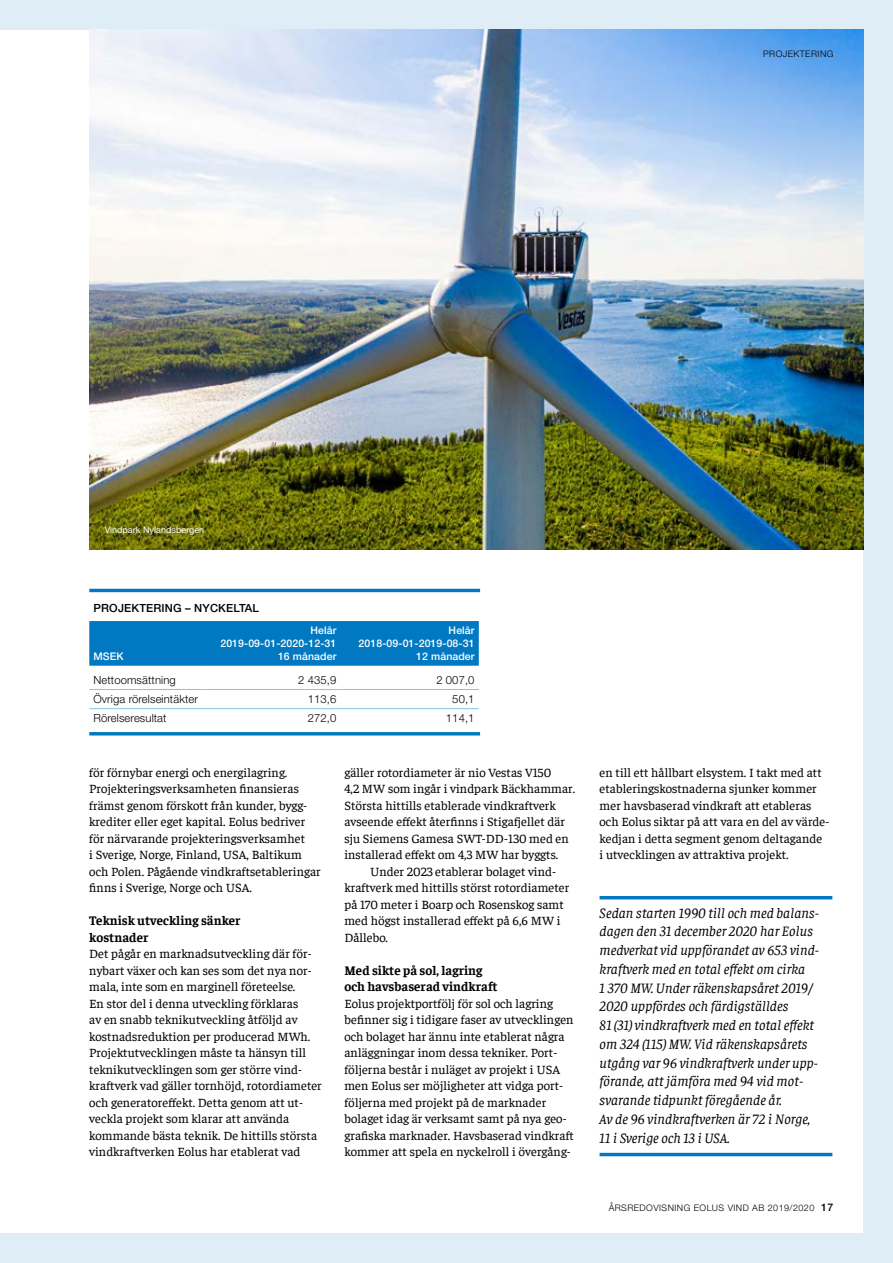
<style>
.page{position:relative;width:893px;height:1263px;background:#fff}
.page>*{position:absolute;margin:0;border:0;box-sizing:border-box;transform-origin:0 0}
.t1{font:italic 14.25px/18.8px "Faustina";letter-spacing:.005em;color:#000}
.t2{font:700 13.05px/16.5px "Faustina";letter-spacing:.005em;color:#000}
.t3{font:12.75px/16.5px "Faustina";letter-spacing:.005em;color:#000}
.t4{font:300 11.25px "Helvetica Neue LT Std";letter-spacing:.01em;color:#000}
.t5{font:500 11.25px "Helvetica Neue LT Std";letter-spacing:.015em;color:#000}
.t6{font:500 10.5px/12.8px "Helvetica Neue LT Std";letter-spacing:.01em;color:#fff;text-align:right}
.t7{font:300 9px "Helvetica Neue LT Std";letter-spacing:.05em;color:#000}
.t8{font:9px "Helvetica Neue";letter-spacing:.005em;color:#fff}
.s1{font-weight:500;font-size:10.5px}
</style>
<div class="page">
<div style="left:0;top:0;width:863px;height:30px;background:#dfeef6"></div>
<div style="left:0;top:1233px;width:893px;height:30px;background:#dfeef6"></div>
<div style="left:863px;top:0;width:30px;height:1263px;background:#dfeef6"></div>
<img style="left:89px;top:30px;width:774px;height:519px">
<div style="left:89px;top:621px;width:390px;height:45px;background:#0079c2"></div>
<hr style="left:89px;top:689px;width:113px;height:1px;background:#85c4e5">
<hr style="left:202px;top:689px;width:139px;height:1px;background:#85c4e5">
<hr style="left:341px;top:689px;width:138px;height:1px;background:#85c4e5">
<hr style="left:89px;top:708px;width:113px;height:1px;background:#85c4e5">
<hr style="left:202px;top:708px;width:139px;height:1px;background:#85c4e5">
<hr style="left:341px;top:708px;width:138px;height:1px;background:#85c4e5">
<hr style="left:89px;top:589px;width:391px;height:3px;background:#0079c2">
<hr style="left:89px;top:732px;width:391px;height:3px;background:#0079c2">
<hr style="left:600px;top:896px;width:232px;height:3px;background:#0079c2">
<hr style="left:600px;top:1153px;width:232px;height:3px;background:#0079c2">
<p class="t7" style="left:763px;top:49px;width:72px">PROJEKTERING</p>
<p class="t8" style="left:105px;top:525px;width:101px">Vindpark Nylandsbergen</p>
<p class="t5" style="left:94px;top:601px;width:167px">PROJEKTERING – NYCKELTAL</p>
<p class="t6" style="left:94px;top:650px;width:32px">MSEK</p>
<p class="t6" style="left:220px;top:624px;width:117px">Helår<br>2019-09-01-2020-12-31<br>16 månader</p>
<p class="t6" style="left:359px;top:624px;width:117px">Helår<br>2018-09-01-2019-08-31<br>12 månader</p>
<p class="t4" style="left:94px;top:673px;width:84px">Nettoomsättning</p>
<p class="t4" style="left:298px;top:673px;width:40px">2 435,9</p>
<p class="t4" style="left:436px;top:673px;width:40px">2 007,0</p>
<p class="t4" style="left:94px;top:692px;width:106px">Övriga rörelseintäkter</p>
<p class="t4" style="left:308px;top:692px;width:30px">113,6</p>
<p class="t4" style="left:452px;top:692px;width:24px">50,1</p>
<p class="t4" style="left:94px;top:711px;width:75px">Rörelseresultat</p>
<p class="t4" style="left:308px;top:711px;width:30px">272,0</p>
<p class="t4" style="left:446px;top:711px;width:30px">114,1</p>
<p class="t3" style="left:89px;top:763px;width:233px">för förnybar energi och energilagring.<br>Projekteringsverksamheten finansieras främst genom förskott från kunder, bygg&shy;krediter eller eget kapital. Eolus bedriver för närvarande projekteringsverksamhet<br>i Sverige, Norge, Finland, USA, Baltikum och Polen. Pågående vindkraftsetableringar finns i Sverige, Norge och USA.</p>
<p class="t2" style="left:89px;top:911px;width:153px">Teknisk utveckling sänker kostnader</p>
<p class="t3" style="left:89px;top:945px;width:234px">Det pågår en marknadsutveckling där för&shy;nybart växer och kan ses som det nya nor&shy;mala, inte som en marginell företeelse.<br>En stor del i denna utveckling förklaras<br>av en snabb teknikutveckling åtföljd av kostnadsreduktion per producerad MWh.<br>Projektutvecklingen måste ta hänsyn till teknikutvecklingen som ger större vind&shy;kraftverk vad gäller tornhöjd, rotordiameter och generatoreffekt. Detta genom att ut&shy;veckla projekt som klarar att använda kommande bästa teknik. De hittills största vindkraftverken Eolus har etablerat vad</p>
<p class="t3" style="left:344px;top:763px;width:232px">gäller rotordiameter är nio Vestas V150<br>4,2 MW som ingår i vindpark Bäckhammar.<br>Största hittills etablerade vindkraftverk avseende effekt återfinns i Stigafjellet där sju Siemens Gamesa SWT-DD-130 med en installerad effekt om 4,3 MW har byggts.</p>
<p class="t3" style="left:344px;top:862px;width:226px;text-indent:26px">Under 2023 etablerar bolaget vind&shy;kraftverk med hittills störst rotordiameter på 170 meter i Boarp och Rosenskog samt med högst installerad effekt på 6,6 MW i Dållebo.</p>
<p class="t2" style="left:344px;top:961px;width:155px">Med sikte på sol, lagring och havsbaserad vindkraft</p>
<p class="t3" style="left:344px;top:994px;width:231px">Eolus projektportfölj för sol och lagring befinner sig i tidigare faser av utvecklingen och bolaget har ännu inte etablerat några anläggningar inom dessa tekniker. Port&shy;följerna består i nuläget av projekt i USA men Eolus ser möjligheter att vidga port&shy;följerna med projekt på de marknader bolaget idag är verksamt samt på nya geo&shy;grafiska marknader. Havsbaserad vindkraft kommer att spela en nyckelroll i övergång-</p>
<p class="t3" style="left:600px;top:763px;width:231px">en till ett hållbart elsystem. I takt med att etableringskostnaderna sjunker kommer mer havsbaserad vindkraft att etableras och Eolus siktar på att vara en del av värde&shy;kedjan i detta segment genom deltagande<br>i utvecklingen av attraktiva projekt.</p>
<p class="t1" style="left:600px;top:902px;width:221px">Sedan starten 1990 till och med balans&shy;dagen den 31 december 2020 har Eolus medverkat vid uppförandet av 653 vind&shy;kraftverk med en total effekt om cirka<br>1 370 MW. Under räkenskapsåret 2019/ 2020 uppfördes och färdigställdes<br>81 (31) vindkraftverk med en total effekt om 324 (115) MW. Vid räkenskapsårets utgång var 96 vindkraftverk under upp&shy;förande, att jämföra med 94 vid mot&shy;svarande tidpunkt föregående år.<br>Av de 96 vindkraftverken är 72 i Norge, 11 i Sverige och 13 i USA.</p>
<p class="t7" style="left:609px;top:1202px;width:226px">ÅRSREDOVISNING EOLUS VIND AB 2019/2020 <span class="s1">17</span></p>
</div>
